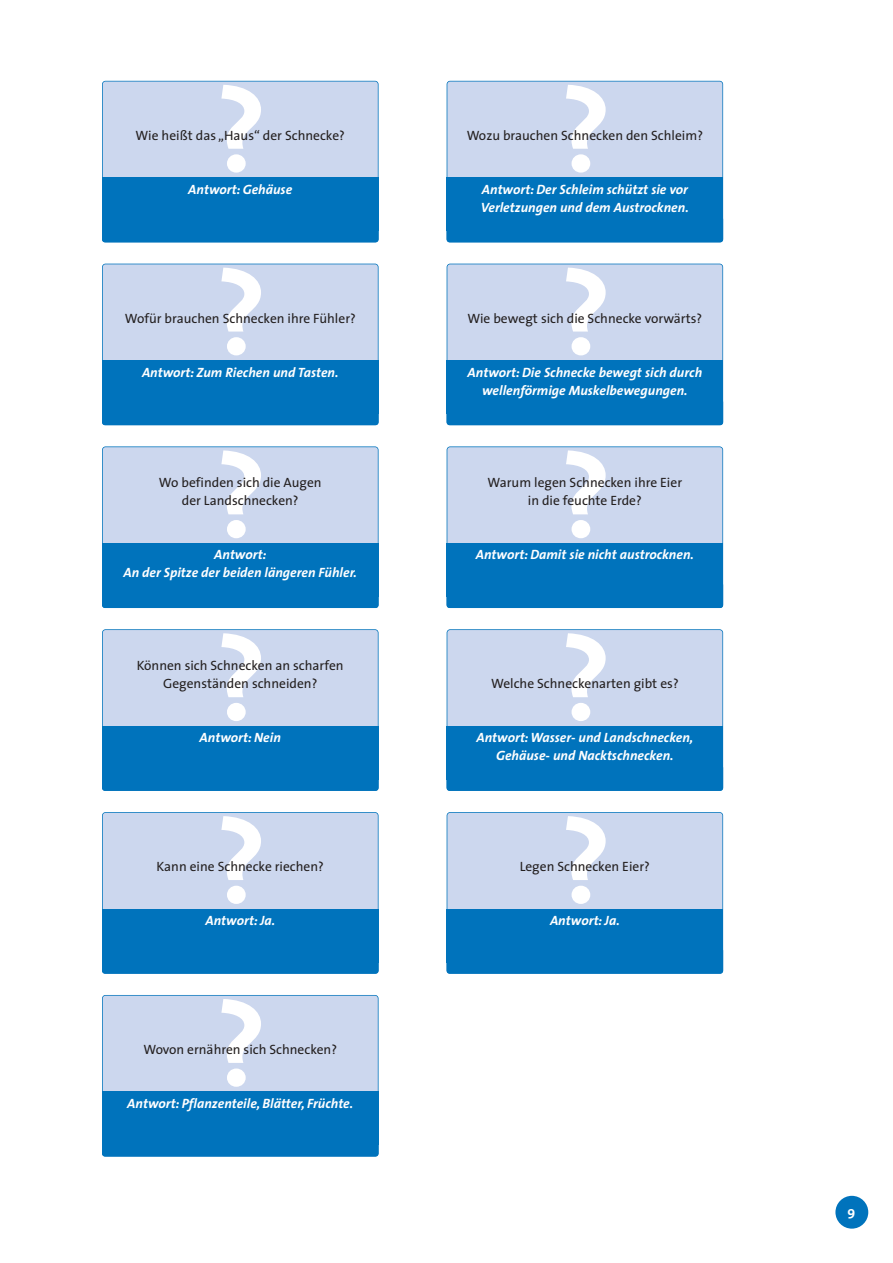
<style>
.page{position:relative;width:893px;height:1263px;background:#fff}
.page>*{position:absolute;margin:0;border:0;box-sizing:border-box;transform-origin:0 0}
.t1{font:700 120px "The Sans";color:#fff}
.t2{font:italic 700 13.5px/18px "The Sans";color:#fff;text-align:center}
.t3{font:13.5px/18px "The Sans";color:#231f1f;text-align:center}
.t4{font:700 13.5px "The Sans";color:#fff}
</style>
<div class="page">
<div style="left:835px;top:1196px;width:33px;height:33px;background:#0073bc;border-radius:50%"></div>
<div style="left:102px;top:81px;width:276px;height:161px;background:#ccd7ee;border-radius:3px"></div>
<div style="left:102px;top:81px;width:276px;height:161px;border:2px solid #0073bc;border-radius:3px"></div>
<div style="left:102px;top:217px;width:276px;height:25px;background:#0073bc;border-radius:3px"></div>
<div style="left:102px;top:178px;width:276px;height:53px;background:#0073bc"></div>
<div style="left:102px;top:813px;width:276px;height:160px;background:#ccd7ee;border-radius:3px"></div>
<div style="left:102px;top:812px;width:276px;height:162px;border:2px solid #0073bc;border-radius:3px"></div>
<div style="left:102px;top:948px;width:276px;height:26px;background:#0073bc;border-radius:3px"></div>
<div style="left:102px;top:909px;width:276px;height:53px;background:#0073bc"></div>
<div style="left:447px;top:81px;width:275px;height:161px;background:#ccd7ee;border-radius:3px"></div>
<div style="left:446px;top:81px;width:277px;height:161px;border:2px solid #0073bc;border-radius:3px"></div>
<div style="left:446px;top:217px;width:277px;height:25px;background:#0073bc;border-radius:3px"></div>
<div style="left:446px;top:178px;width:277px;height:53px;background:#0073bc"></div>
<div style="left:447px;top:264px;width:275px;height:161px;background:#ccd7ee;border-radius:3px"></div>
<div style="left:446px;top:264px;width:277px;height:161px;border:2px solid #0073bc;border-radius:3px"></div>
<div style="left:446px;top:399px;width:277px;height:26px;background:#0073bc;border-radius:3px"></div>
<div style="left:446px;top:360px;width:277px;height:54px;background:#0073bc"></div>
<div style="left:447px;top:447px;width:275px;height:161px;background:#ccd7ee;border-radius:3px"></div>
<div style="left:446px;top:446px;width:277px;height:162px;border:2px solid #0073bc;border-radius:3px"></div>
<div style="left:446px;top:582px;width:277px;height:26px;background:#0073bc;border-radius:3px"></div>
<div style="left:446px;top:543px;width:277px;height:54px;background:#0073bc"></div>
<div style="left:447px;top:630px;width:275px;height:160px;background:#ccd7ee;border-radius:3px"></div>
<div style="left:446px;top:629px;width:277px;height:162px;border:2px solid #0073bc;border-radius:3px"></div>
<div style="left:446px;top:765px;width:277px;height:26px;background:#0073bc;border-radius:3px"></div>
<div style="left:446px;top:726px;width:277px;height:54px;background:#0073bc"></div>
<div style="left:447px;top:813px;width:275px;height:160px;background:#ccd7ee;border-radius:3px"></div>
<div style="left:446px;top:812px;width:277px;height:162px;border:2px solid #0073bc;border-radius:3px"></div>
<div style="left:446px;top:948px;width:277px;height:26px;background:#0073bc;border-radius:3px"></div>
<div style="left:446px;top:909px;width:277px;height:53px;background:#0073bc"></div>
<div style="left:102px;top:995px;width:276px;height:161px;background:#ccd7ee;border-radius:3px"></div>
<div style="left:102px;top:995px;width:276px;height:162px;border:2px solid #0073bc;border-radius:3px"></div>
<div style="left:102px;top:1131px;width:276px;height:26px;background:#0073bc;border-radius:3px"></div>
<div style="left:102px;top:1092px;width:276px;height:53px;background:#0073bc"></div>
<div style="left:102px;top:264px;width:276px;height:161px;background:#ccd7ee;border-radius:3px"></div>
<div style="left:102px;top:264px;width:276px;height:161px;border:2px solid #0073bc;border-radius:3px"></div>
<div style="left:102px;top:399px;width:276px;height:26px;background:#0073bc;border-radius:3px"></div>
<div style="left:102px;top:360px;width:276px;height:54px;background:#0073bc"></div>
<div style="left:102px;top:447px;width:276px;height:161px;background:#ccd7ee;border-radius:3px"></div>
<div style="left:102px;top:446px;width:276px;height:162px;border:2px solid #0073bc;border-radius:3px"></div>
<div style="left:102px;top:582px;width:276px;height:26px;background:#0073bc;border-radius:3px"></div>
<div style="left:102px;top:543px;width:276px;height:54px;background:#0073bc"></div>
<div style="left:102px;top:630px;width:276px;height:160px;background:#ccd7ee;border-radius:3px"></div>
<div style="left:102px;top:629px;width:276px;height:162px;border:2px solid #0073bc;border-radius:3px"></div>
<div style="left:102px;top:765px;width:276px;height:26px;background:#0073bc;border-radius:3px"></div>
<div style="left:102px;top:726px;width:276px;height:54px;background:#0073bc"></div>
<h1 class="t1" style="left:215px;top:85px;width:53px">?</h1>
<p class="t3" style="left:136px;top:127px;width:211px">Wie heißt das „Haus“ der Schnecke?</p>
<h1 class="t1" style="left:559px;top:85px;width:53px">?</h1>
<p class="t3" style="left:466px;top:127px;width:238px">Wozu brauchen Schnecken den Schleim?</p>
<p class="t2" style="left:188px;top:181px;width:105px">Antwort: Gehäuse</p>
<p class="t2" style="left:481px;top:181px;width:209px;text-align:left">Antwort: Der Schleim schützt sie vor<br>Verletzungen und dem Austrocknen.</p>
<h1 class="t1" style="left:215px;top:268px;width:53px">?</h1>
<p class="t3" style="left:125px;top:310px;width:232px">Wofür brauchen Schnecken ihre Fühler?</p>
<h1 class="t1" style="left:559px;top:268px;width:53px">?</h1>
<p class="t3" style="left:467px;top:310px;width:236px">Wie bewegt sich die Schnecke vorwärts?</p>
<p class="t2" style="left:142px;top:364px;width:198px">Antwort: Zum Riechen und Tasten.</p>
<p class="t2" style="left:467px;top:364px;width:236px">Antwort: Die Schnecke bewegt sich durch wellenförmige Muskelbewegungen.</p>
<h1 class="t1" style="left:215px;top:451px;width:53px">?</h1>
<p class="t3" style="left:159px;top:475px;width:164px">Wo befinden sich die Augen der Landschnecken?</p>
<h1 class="t1" style="left:559px;top:451px;width:53px">?</h1>
<p class="t3" style="left:487px;top:475px;width:196px">Warum legen Schnecken ihre Eier in die feuchte Erde?</p>
<p class="t2" style="left:123px;top:547px;width:235px">Antwort:<br>An der Spitze der beiden längeren Fühler.</p>
<p class="t2" style="left:476px;top:547px;width:220px">Antwort: Damit sie nicht austrocknen.</p>
<h1 class="t1" style="left:215px;top:634px;width:53px">?</h1>
<p class="t3" style="left:137px;top:658px;width:208px">Können sich Schnecken an scharfen<br>Gegenständen schneiden?</p>
<h1 class="t1" style="left:559px;top:634px;width:53px">?</h1>
<p class="t3" style="left:491px;top:676px;width:189px">Welche Schneckenarten gibt es?</p>
<p class="t2" style="left:200px;top:730px;width:83px">Antwort: Nein</p>
<p class="t2" style="left:476px;top:730px;width:218px">Antwort: Wasser- und Landschnecken,<br>Gehäuse- und Nacktschnecken.</p>
<h1 class="t1" style="left:215px;top:817px;width:53px">?</h1>
<p class="t3" style="left:157px;top:859px;width:169px">Kann eine Schnecke riechen?</p>
<h1 class="t1" style="left:559px;top:817px;width:53px">?</h1>
<p class="t3" style="left:520px;top:859px;width:132px">Legen Schnecken Eier?</p>
<p class="t2" style="left:205px;top:913px;width:71px">Antwort: Ja.</p>
<p class="t2" style="left:550px;top:913px;width:71px">Antwort: Ja.</p>
<h1 class="t1" style="left:215px;top:1000px;width:53px">?</h1>
<p class="t3" style="left:143px;top:1042px;width:195px">Wovon ernähren sich Schnecken?</p>
<p class="t2" style="left:127px;top:1096px;width:227px">Antwort: Pflanzenteile, Blätter, Früchte.</p>
<p class="t4" style="left:847px;top:1206px;width:9px">9</p>
</div>
